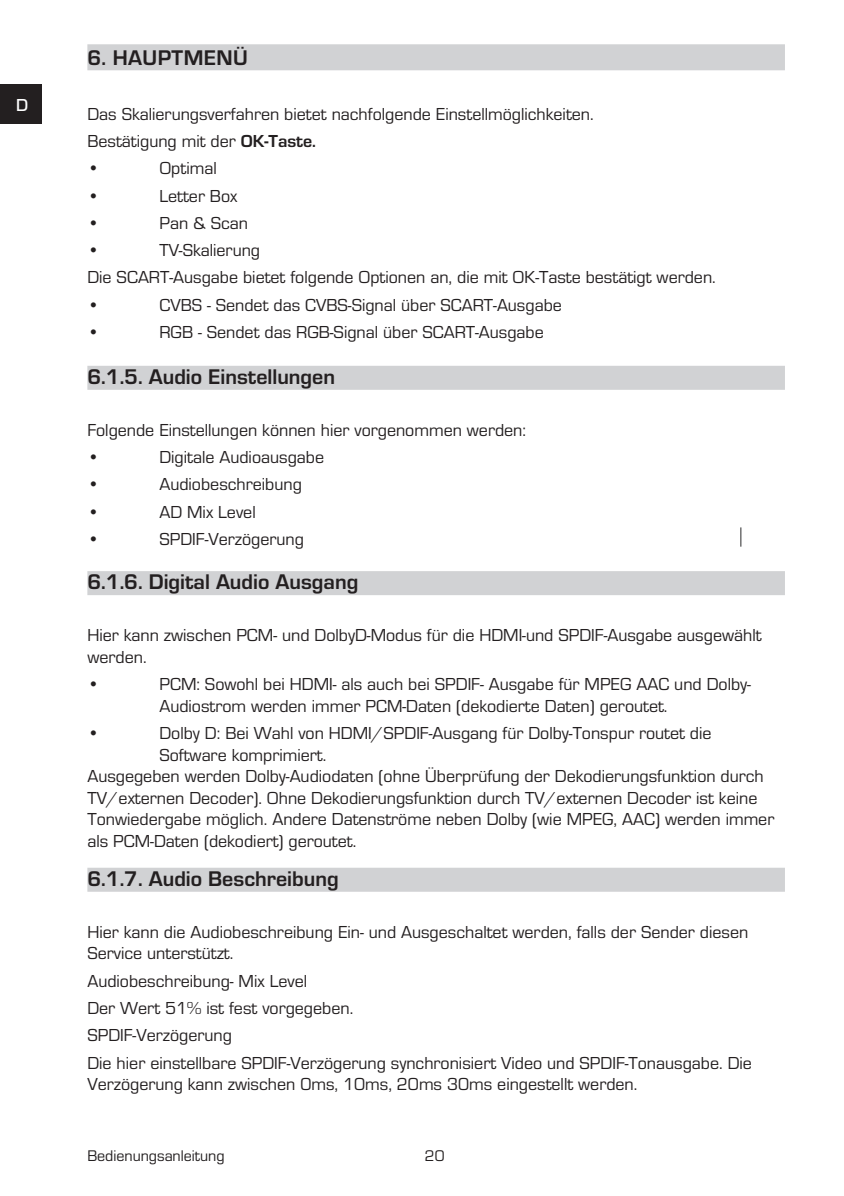
<style>
.page{position:relative;width:844px;height:1196px;background:#fff}
.page>*{position:absolute;margin:0;border:0;box-sizing:border-box;transform-origin:0 0}
.t1{font:700 22px "Eurostile OT";color:#231f20}
.t2{font:18px/27.2px "Eurostile OT";color:#231f20}
.t3{font:500 18px "Eurostile OT";color:#fff}
.t4{font:16px "Eurostile OT";color:#231f20}
.s1{font-weight:700}
</style>
<div class="page">
<div style="left:0;top:85px;width:42px;height:39px;background:#231f20"></div>
<div style="left:87px;top:366px;width:698px;height:24px;background:#d1d2d4"></div>
<div style="left:87px;top:571px;width:698px;height:24px;background:#d1d2d4"></div>
<div style="left:87px;top:867px;width:698px;height:24px;background:#d1d2d4"></div>
<svg style="left:740px;top:527px;width:1px;height:19px"></svg>
<div style="left:87px;top:44px;width:698px;height:26px;background:#d1d2d4"></div>
<p class="t3" style="left:16px;top:95px;width:14px">D</p>
<p class="t1" style="left:87px;top:45px;width:101px">6. Hau ptmen</p>
<p class="t1" style="left:233px;top:45px;width:16px">ü</p>
<p class="t2" style="left:87px;top:100px;width:508px">Das Skalierungsverfahren bietet nachfolgende Einstellmöglichkeiten.<br>Bestätigung mit der <span class="s1">OK-Taste.<br></span>•</p>
<p class="t2" style="left:159px;top:155px;width:59px">Optimal</p>
<p class="t2" style="left:87px;top:182px;width:14px">•</p>
<p class="t2" style="left:159px;top:182px;width:80px">Letter Box</p>
<p class="t2" style="left:87px;top:210px;width:14px">•</p>
<p class="t2" style="left:159px;top:210px;width:90px">Pan &amp; Scan</p>
<p class="t2" style="left:87px;top:237px;width:14px">•</p>
<p class="t2" style="left:87px;top:237px;width:630px;text-indent:72px">TV-Skalierung<br>Die SCART-Ausgabe bietet folgende Optionen an, die mit OK-Taste bestätigt werden. •</p>
<p class="t2" style="left:159px;top:291px;width:404px">CVBS - Sendet das CVBS-Signal über SCART-Ausgabe</p>
<p class="t2" style="left:87px;top:319px;width:14px">•</p>
<p class="t2" style="left:159px;top:319px;width:386px">RGB - Sendet das RGB-Signal über SCART-Ausgabe</p>
<p class="t1" style="left:87px;top:364px;width:249px">6.1.5. Audio Einstellungen</p>
<p class="t2" style="left:87px;top:416px;width:440px">Folgende Einstellungen können hier vorgenommen werden: •</p>
<p class="t2" style="left:159px;top:444px;width:166px">Digitale Audioausgabe</p>
<p class="t2" style="left:87px;top:471px;width:14px">•</p>
<p class="t2" style="left:159px;top:471px;width:144px">Audiobeschreibung</p>
<p class="t2" style="left:87px;top:498px;width:14px">•</p>
<p class="t2" style="left:159px;top:498px;width:98px">AD Mix Level</p>
<p class="t2" style="left:87px;top:525px;width:14px">•</p>
<p class="t2" style="left:159px;top:525px;width:146px">SPDIF-Verzögerung</p>
<p class="t1" style="left:87px;top:570px;width:272px">6.1.6. Digital Audio Ausgang</p>
<p class="t2" style="left:87px;top:624px;width:676px;line-height:21.6px">Hier kann zwischen PCM- und DolbyD-Modus für die HDMI-und SPDIF-Ausgabe ausgewählt werden.</p>
<p class="t2" style="left:87px;top:670px;width:14px">•</p>
<p class="t2" style="left:159px;top:673px;width:593px;line-height:21.6px">PCM: Sowohl bei HDMI- als auch bei SPDIF- Ausgabe für MPEG AAC und Dolby-<br>Audiostrom werden immer PCM-Daten (dekodierte Daten) geroutet.</p>
<p class="t2" style="left:87px;top:719px;width:14px">•</p>
<p class="t2" style="left:159px;top:719px;width:553px">Dolby D: Bei Wahl von HDMI/SPDIF-Ausgang für Dolby-Tonspur routet die</p>
<p class="t2" style="left:159px;top:741px;width:168px">Software komprimiert.</p>
<p class="t2" style="left:87px;top:763px;width:678px">Ausgegeben werden Dolby-Audiodaten (ohne Überprüfung der Dekodierungsfunktion durch</p>
<p class="t2" style="left:87px;top:784px;width:671px">TV/externen Decoder). Ohne Dekodierungsfunktion durch TV/externen Decoder ist keine</p>
<p class="t2" style="left:87px;top:806px;width:688px">Tonwiedergabe möglich. Andere Datenströme neben Dolby (wie MPEG, AAC) werden immer</p>
<p class="t2" style="left:87px;top:827px;width:270px">als PCM-Daten (dekodiert) geroutet.</p>
<p class="t1" style="left:87px;top:866px;width:253px">6.1.7. Audio Beschreibung</p>
<p class="t2" style="left:87px;top:921px;width:662px;line-height:21.6px">Hier kann die Audiobeschreibung Ein- und Ausgeschaltet werden, falls der Sender diesen<br>Service unterstützt.</p>
<p class="t2" style="left:87px;top:967px;width:666px">Audiobeschreibung- Mix Level<br>Der Wert 51% ist fest vorgegeben.<br>SPDIF-Verzögerung<br>Die hier einstellbare SPDIF-Verzögerung synchronisiert Video und SPDIF-Tonausgabe. Die</p>
<p class="t2" style="left:87px;top:1070px;width:551px">Verzögerung kann zwischen 0ms, 10ms, 20ms 30ms eingestellt werden.</p>
<p class="t4" style="left:87px;top:1146px;width:139px">Bedienungsanleitung</p>
<p class="t4" style="left:425px;top:1146px;width:21px">20</p>
</div>
